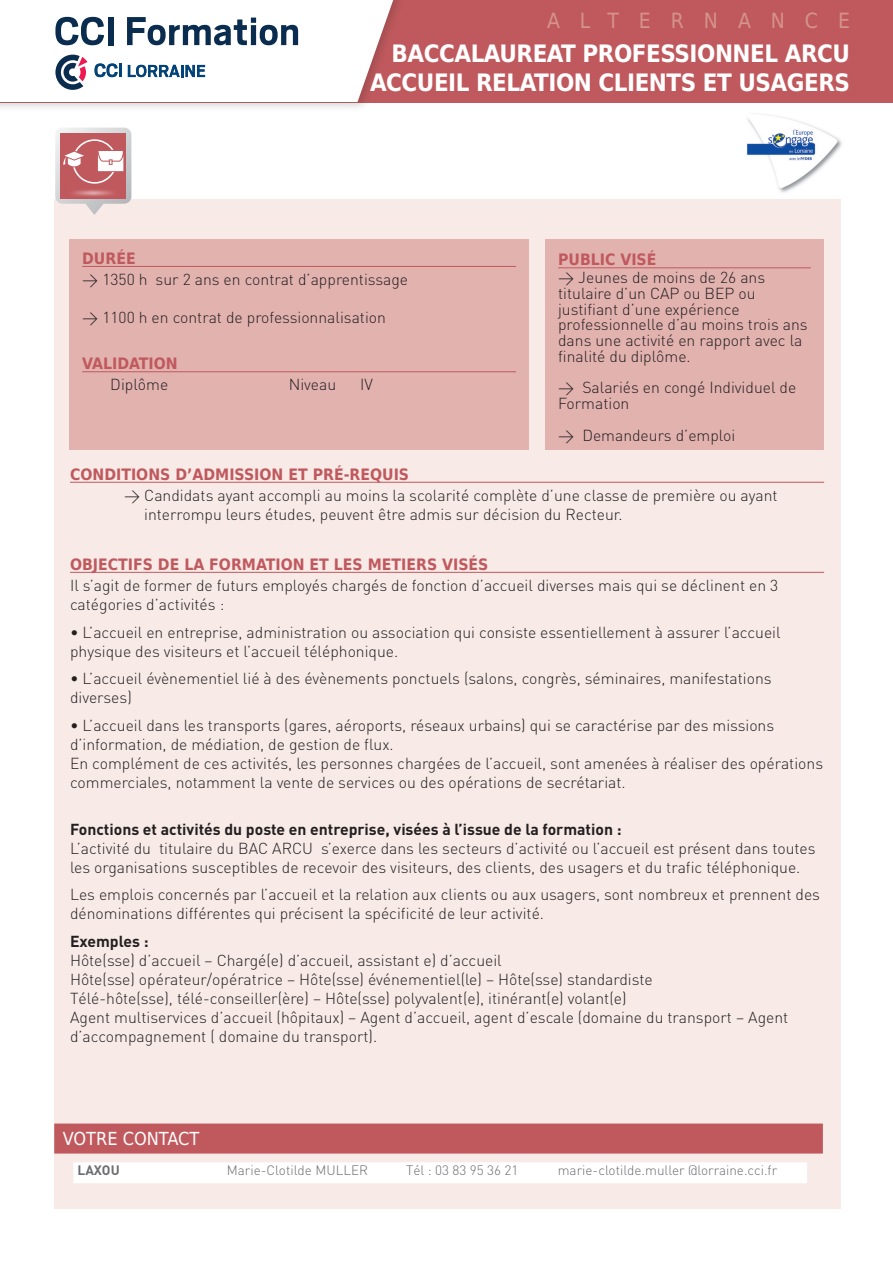
<style>
.page{position:relative;width:893px;height:1263px;background:#fff}
.page>*{position:absolute;margin:0;border:0;box-sizing:border-box;transform-origin:0 0}
.t1{font:700 24px/28.8px "DejaVu Sans Condensed";letter-spacing:-.02em;color:#fff;text-align:right}
.t2{font:21px "DejaVu Sans Condensed";letter-spacing:.95em;color:#d5938e}
.t3{font:18px "DejaVu Sans Condensed";color:#fff}
.t4{font:300 15.75px/18.9px "DIN";color:#231f20}
.t5{font:700 15.75px "DejaVu Sans Condensed";color:#c0595d}
.t6{font:700 15.75px "DIN";color:#231f20}
.t7{font:300 13.5px "DIN";color:#6c6d70}
.t8{font:700 13.5px "DIN";color:#6c6d70}
</style>
<div class="page">
<div style="left:54px;top:200px;width:786px;height:1009px;background:#f7eae7"></div>
<div style="left:545px;top:239px;width:279px;height:211px;background:#e2b2af"></div>
<div style="left:69px;top:239px;width:460px;height:211px;background:#e2b2af"></div>
<hr style="left:82px;top:266px;width:434px;height:1px;background:#c0595d">
<hr style="left:82px;top:371px;width:434px;height:1px;background:#c0595d">
<hr style="left:558px;top:267px;width:253px;height:1px;background:#c0595d">
<div style="left:0;top:0;width:893px;height:102px;background:#c0595d"></div>
<div style="left:0;top:0;width:406px;height:113px;background:#231f20;opacity:.2"></div>
<svg style="left:0;top:0;width:393px;height:102px;background:#e2e1e5"></svg>
<hr style="left:70px;top:482px;width:754px;height:1px;background:#c0595d">
<hr style="left:70px;top:572px;width:754px;height:1px;background:#c0595d">
<img style="left:54px;top:136px;width:93px;height:64px">
<svg style="left:55px;top:128px;width:76px;height:87px"></svg>
<img style="left:747px;top:114px;width:95px;height:79px">
<div style="left:54px;top:1123px;width:769px;height:30px;background:#c0595d"></div>
<div style="left:73px;top:1162px;width:734px;height:21px;background:#fff"></div>
<h2 class="t2" style="left:547px;top:3px;width:304px">ALTERNANCE</h2>
<h1 class="t1" style="left:370px;top:38px;width:482px">BACCALAUREAT PROFESSIONNEL ARCU<br>ACCUEIL RELATION CLIENTS ET USAGERS</h1>
<p class="t5" style="left:82px;top:245px;width:55px">DURÉE</p>
<p class="t4" style="left:82px;top:270px;width:327px">&gt; 1350 h sur 2 ans en contrat d’apprentissage</p>
<p class="t4" style="left:82px;top:307px;width:305px">&gt; 1100 h en contrat de professionnalisation</p>
<p class="t5" style="left:82px;top:351px;width:97px">VALIDATION</p>
<p class="t4" style="left:110px;top:375px;width:59px">Diplôme</p>
<p class="t4" style="left:289px;top:375px;width:49px">Niveau</p>
<p class="t4" style="left:360px;top:375px;width:14px">IV</p>
<p class="t5" style="left:558px;top:247px;width:100px">PUBLIC VISÉ</p>
<p class="t4" style="left:558px;top:269px;width:251px;line-height:15.8px">&gt; Jeunes de moins de 26 ans titulaire d’un CAP ou BEP ou justifiant d’une expérience professionnelle d’au moins trois ans dans une activité en rapport avec la finalité du diplôme.</p>
<p class="t4" style="left:558px;top:380px;width:240px;line-height:15.8px">&gt; Salariés en congé Individuel de<br>Formation</p>
<p class="t4" style="left:558px;top:425px;width:179px">&gt; Demandeurs d’emploi</p>
<p class="t5" style="left:70px;top:461px;width:341px">CONDITIONS D’ADMISSION ET PRÉ-REQUIS</p>
<p class="t4" style="left:144px;top:485px;width:635px;text-indent:-20px">&gt; Candidats ayant accompli au moins la scolarité complète d’une classe de première ou ayant interrompu leurs études, peuvent être admis sur décision du Recteur.</p>
<p class="t5" style="left:70px;top:551px;width:420px">OBJECTIFS DE LA FORMATION ET LES METIERS VISÉS</p>
<p class="t4" style="left:70px;top:576px;width:710px">Il s’agit de former de futurs employés chargés de fonction d’accueil diverses mais qui se déclinent en 3 catégories d’activités :</p>
<p class="t4" style="left:70px;top:622px;width:712px">• L’accueil en entreprise, administration ou association qui consiste essentiellement à assurer l’accueil physique des visiteurs et l’accueil téléphonique.</p>
<p class="t4" style="left:70px;top:669px;width:703px">• L’accueil évènementiel lié à des évènements ponctuels (salons, congrès, séminaires, manifestations diverses)</p>
<p class="t4" style="left:70px;top:716px;width:755px">• L’accueil dans les transports (gares, aéroports, réseaux urbains) qui se caractérise par des missions d’information, de médiation, de gestion de flux.<br>En complément de ces activités, les personnes chargées de l’accueil, sont amenées à réaliser des opérations commerciales, notamment la vente de services ou des opérations de secrétariat.</p>
<p class="t6" style="left:70px;top:819px;width:553px">Fonctions et activités du poste en entreprise, visées à l’issue de la formation :</p>
<p class="t4" style="left:70px;top:838px;width:747px">L’activité du titulaire du BAC ARCU s’exerce dans les secteurs d’activité ou l’accueil est présent dans toutes les organisations susceptibles de recevoir des visiteurs, des clients, des usagers et du trafic téléphonique.</p>
<p class="t4" style="left:70px;top:885px;width:751px">Les emplois concernés par l’accueil et la relation aux clients ou aux usagers, sont nombreux et prennent des dénominations différentes qui précisent la spécificité de leur activité.</p>
<p class="t6" style="left:70px;top:931px;width:80px">Exemples :</p>
<p class="t4" style="left:70px;top:951px;width:720px">Hôte(sse) d’accueil – Chargé(e) d’accueil, assistant e) d’accueil<br>Hôte(sse) opérateur/opératrice – Hôte(sse) événementiel(le) – Hôte(sse) standardiste<br>Télé-hôte(sse), télé-conseiller(ère) – Hôte(sse) polyvalent(e), itinérant(e) volant(e)<br>Agent multiservices d’accueil (hôpitaux) – Agent d’accueil, agent d’escale (domaine du transport – Agent d’accompagnement ( domaine du transport).</p>
<p class="t3" style="left:63px;top:1124px;width:138px">VOTRE CONTACT</p>
<p class="t8" style="left:78px;top:1161px;width:44px">LAXOU</p>
<p class="t7" style="left:227px;top:1161px;width:143px">Marie-Clotilde MULLER</p>
<p class="t7" style="left:406px;top:1161px;width:114px">Tél : 03 83 95 36 21</p>
<p class="t7" style="left:558px;top:1161px;width:221px">marie-clotilde.muller @lorraine.cci.fr</p>
</div>
